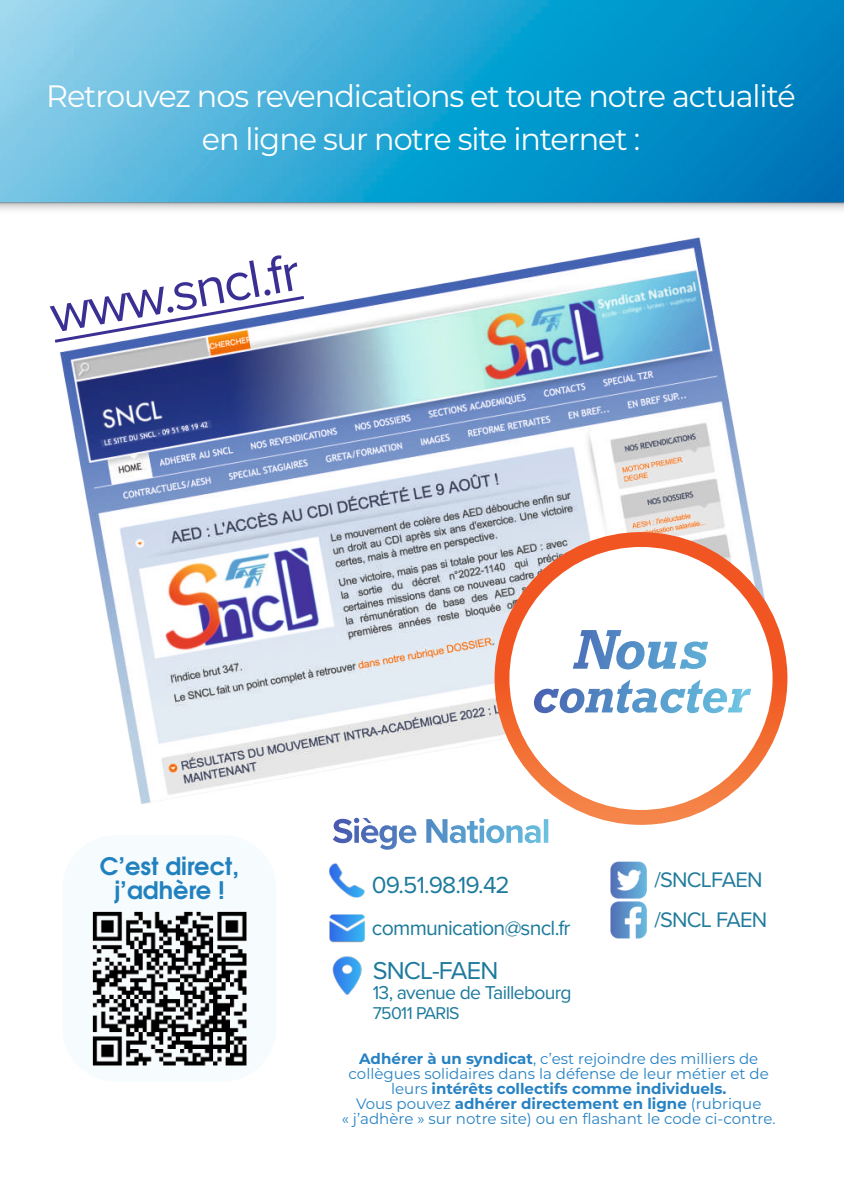
<style>
.page{position:relative;width:844px;height:1191px;background:#fff}
.page>*{position:absolute;margin:0;border:0;box-sizing:border-box;transform-origin:0 0}
.t1{font:54.95px "Proxima Nova";color:#3a2f92}
.t2{font:30.97px/42.4px "Montserrat";letter-spacing:-.035em;color:#fff;text-align:center}
.t3{font:25.38px "Proxima Nova";letter-spacing:-.035em;color:#1d7a9c}
.t4{font:24.15px "Proxima Nova";letter-spacing:-.035em;color:#1d7a9c}
.t5{font:700 23.97px/24px "Te X Gyre Adventor";color:#2181bf;text-align:center}
.t6{font:21.88px/39.9px "Proxima Nova";letter-spacing:-.035em;color:#217b9d}
.t7{font:21.35px "Proxima Nova";letter-spacing:-.035em;color:#1d7a9c}
.t8{font:19.25px "Proxima Nova";letter-spacing:-.035em;color:#1d7a9c}
.t9{font:17.68px "Proxima Nova";letter-spacing:-.035em;color:#1d7a9c}
.t10{font:15.05px/15px "Montserrat";color:#2782c3;text-align:center}
.s1{font-weight:700}
</style>
<div class="page">
<img style="left:0;top:0;width:843px;height:210px">
<img style="left:60px;top:237px;width:693px;height:567px">
<svg style="left:55px;top:296px;width:249px;height:47px"></svg>
<svg style="left:494px;top:531px;width:293px;height:294px"></svg>
<img style="left:572px;top:630px;width:135px;height:39px">
<img style="left:534px;top:679px;width:192px;height:34px">
<img style="left:610px;top:862px;width:36px;height:76px">
<img style="left:329px;top:863px;width:35px;height:131px">
<img style="left:333px;top:817px;width:215px;height:32px">
<div style="left:62px;top:835px;width:214px;height:246px;background:#f6fbfd;border-radius:53px"></div>
<img style="left:92px;top:911px;width:155px;height:155px">
<h2 class="t2" style="left:46px;top:75px;width:750px">Retrouvez nos revendications et toute notre actualité en ligne sur notre site internet :</h2>
<h1 class="t1" style="left:46px;top:290px;width:254px;rotate:-10deg">www.sncl.fr</h1>
<h3 class="t5" style="left:100px;top:855px;width:141px">C’est direct, j’adhère !</h3>
<h3 class="t4" style="left:372px;top:874px;width:139px">09.51.98.19.42</h3>
<h3 class="t7" style="left:372px;top:918px;width:200px">communication@sncl.fr</h3>
<h3 class="t3" style="left:372px;top:958px;width:127px">SNCL-FAEN</h3>
<p class="t8" style="left:372px;top:983px;width:200px">13, avenue de Taillebourg</p>
<p class="t9" style="left:372px;top:1005px;width:88px">75011 PARIS</p>
<h3 class="t6" style="left:654px;top:861px;width:114px">/SNCLFAEN /SNCL FAEN</h3>
<p class="t10" style="left:342px;top:1050px;width:435px"><span class="s1">Adhérer à un syndicat</span>, c’est rejoindre des milliers de collègues solidaires dans la défense de leur métier et de leurs <span class="s1">intérêts collectifs comme individuels.<br></span>Vous pouvez <span class="s1">adhérer directement en ligne</span> (rubrique<br>« j’adhère » sur notre site) ou en flashant le code ci-contre.</p>
</div>
